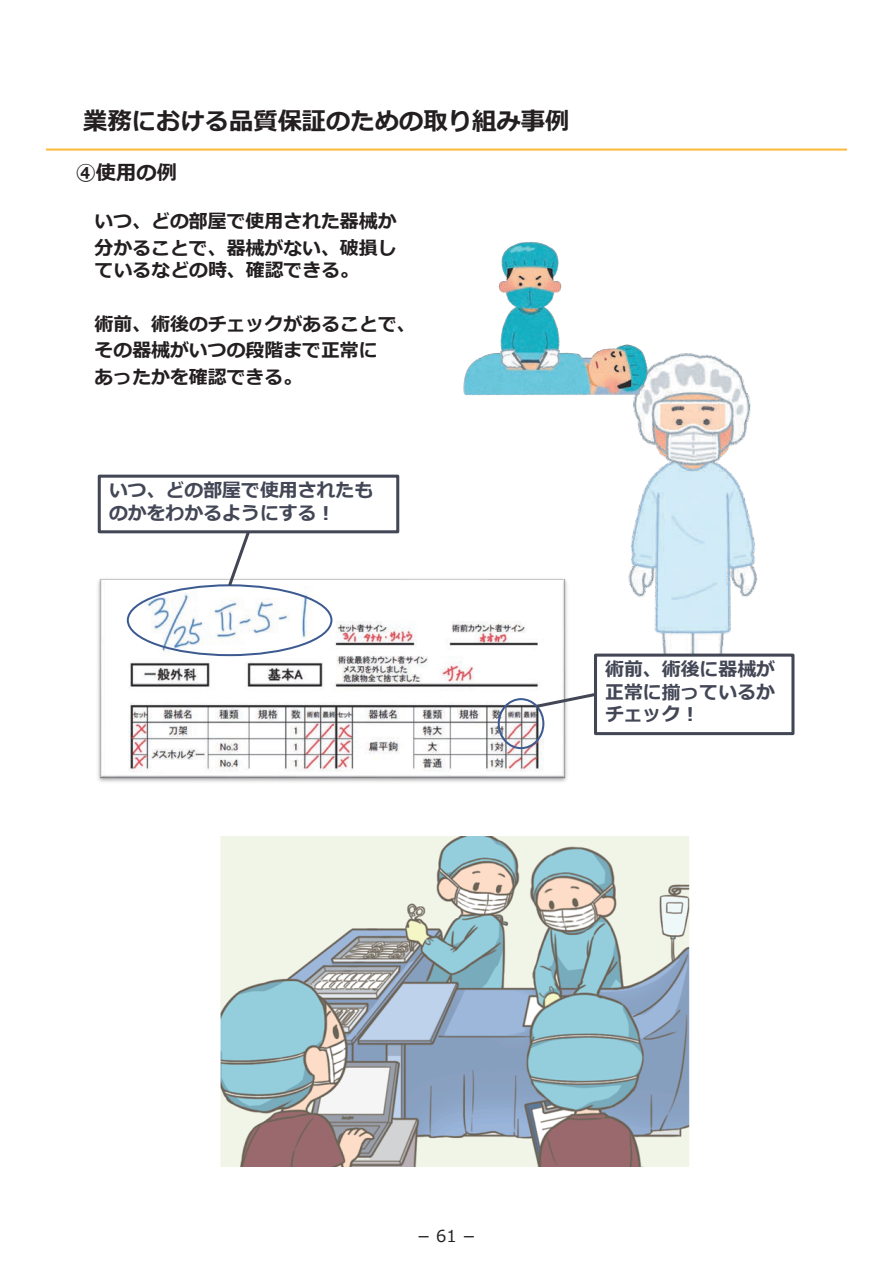
<style>
.page{position:relative;width:893px;height:1263px;background:#fff}
.page>*{position:absolute;margin:0;border:0;box-sizing:border-box;transform-origin:0 0}
.t1{font:700 24.3px "Meiryo";color:#231f20}
.t2{font:700 20.25px "Meiryo";color:#231f20}
.t3{font:700 18.9px/26.7px "Meiryo";color:#231f20}
.t4{font:700 18.9px/22.6px "Meiryo";color:#424655}
.t5{font:16.5px "Meiryo";color:#231f20}
</style>
<div class="page">
<img style="left:605px;top:353px;width:177px;height:301px">
<hr style="left:46px;top:149px;width:801px;height:2px;background:#fdb93a">
<div style="left:98px;top:475px;width:301px;height:58px;border:3px solid #424655"></div>
<img style="left:98px;top:578px;width:469px;height:204px">
<div style="left:594px;top:654px;width:200px;height:81px;border:3px solid #424655"></div>
<div style="left:127px;top:584px;width:205px;height:72px;border:2px solid #3d5b91;border-radius:50%"></div>
<div style="left:498px;top:698px;width:46px;height:51px;border:2px solid #3d5b91;border-radius:50%"></div>
<svg style="left:226px;top:529px;width:26px;height:60px"></svg>
<svg style="left:533px;top:691px;width:65px;height:19px"></svg>
<img style="left:463px;top:242px;width:190px;height:161px">
<img style="left:220px;top:837px;width:470px;height:329px">
<p class="t1" style="left:83px;top:104px;width:487px">業務における品質保証のための取り組み事例</p>
<p class="t2" style="left:76px;top:159px;width:103px">④使用の例</p>
<p class="t3" style="left:95px;top:208px;width:304px">いつ、どの部屋で使用された器械か分かることで、器械がない、破損し</p>
<p class="t3" style="left:95px;top:258px;width:266px">ているなどの時、確認できる。</p>
<p class="t3" style="left:95px;top:311px;width:323px">術前、術後のチェックがあることで、その器械がいつの段階まで正常に<br>あったかを確認できる。</p>
<p class="t4" style="left:109px;top:480px;width:266px">いつ、どの部屋で使用されたものかをわかるようにする！</p>
<p class="t4" style="left:605px;top:659px;width:171px;text-align:justify">術前、術後に器械が正常に揃っているかチェック！</p>
<p class="t5" style="left:416px;top:1224px;width:63px">－61－</p>
</div>
